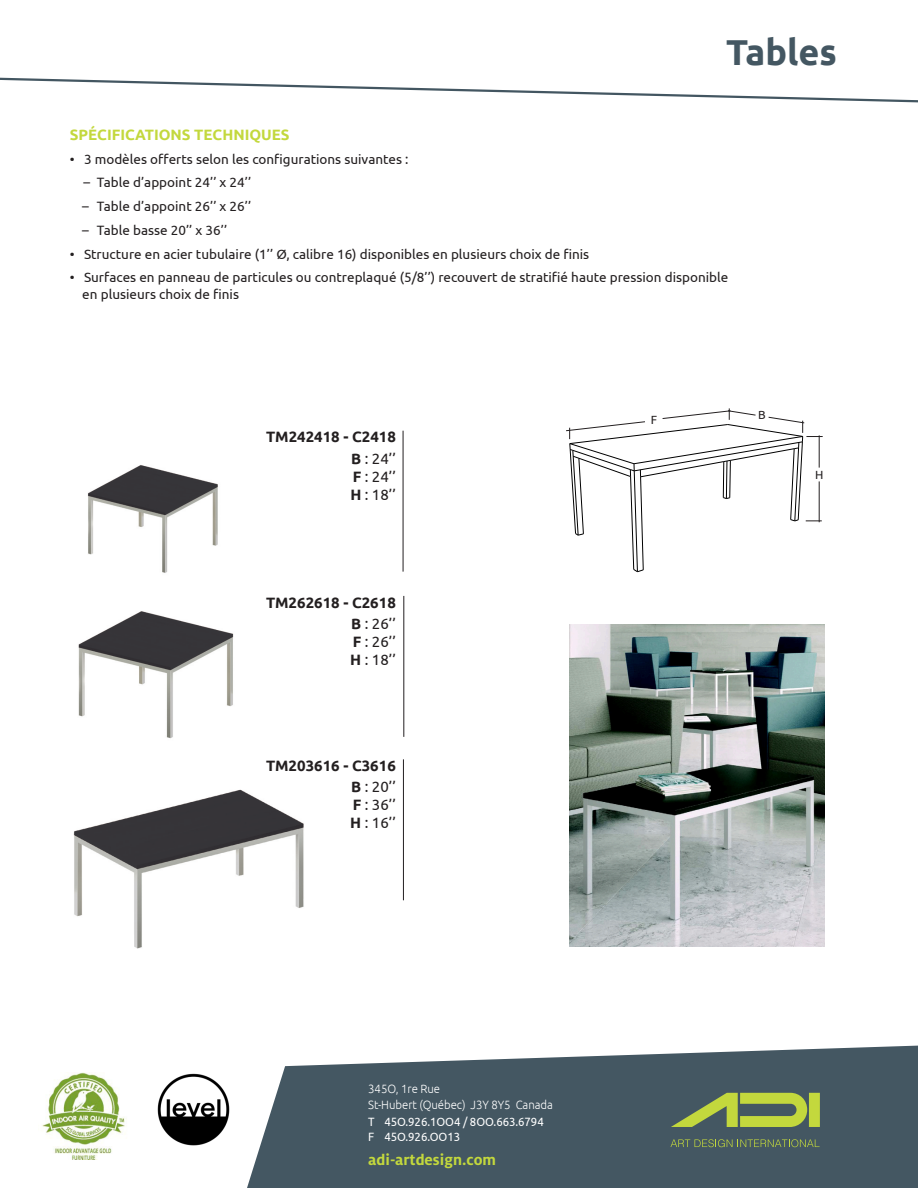
<style>
.page{position:relative;width:918px;height:1188px;background:#fff}
.page>*{position:absolute;margin:0;border:0;box-sizing:border-box;transform-origin:0 0}
.t1{font:700 36px "Ubuntu";color:#445762}
.t2{font:700 16.5px "Milo LF";color:#c3d83d}
.t3{font:15px "Ubuntu";color:#231f20}
.t4{font:700 15px "Ubuntu";color:#231f20}
.t5{font:700 15px "Ubuntu";color:#c3d83d}
.t6{font:13.5px "Ubuntu";color:#231f20}
.t7{font:300 12px "Ubuntu";letter-spacing:-.005em;color:#fff;scale:.95 1}
.t8{font:12px "Ubuntu";letter-spacing:-.005em;color:#fff;scale:.95 1}
.t9{font:11.85px "Ubuntu";color:#231f20}
.s1{font-weight:700}
</style>
<div class="page">
<svg style="left:247px;top:1046px;width:671px;height:142px;fill:#445762"></svg>
<svg style="left:0;top:77px;width:918px;height:26px"></svg>
<svg style="left:566px;top:408px;width:257px;height:164px"></svg>
<img style="left:73px;top:789px;width:231px;height:160px">
<img style="left:78px;top:611px;width:156px;height:128px">
<img style="left:88px;top:465px;width:130px;height:108px">
<img style="left:569px;top:625px;width:255px;height:321px">
<img style="left:42px;top:1072px;width:83px;height:88px">
<img style="left:157px;top:1074px;width:72px;height:72px">
<svg style="left:671px;top:1139px;width:149px;height:8px"></svg>
<div style="left:809px;top:1093px;width:11px;height:34px;background:#c3d83d"></div>
<svg style="left:671px;top:1093px;width:136px;height:34px"></svg>
<hr style="left:403px;top:431px;width:1px;height:141px;background:#231f20">
<hr style="left:403px;top:596px;width:1px;height:141px;background:#231f20">
<hr style="left:403px;top:759px;width:1px;height:141px;background:#231f20">
<p class="t1" style="left:726px;top:30px;width:112px">Tables</p>
<p class="t5" style="left:70px;top:125px;width:221px">SPÉCIFICATIONS TECHNIQUES</p>
<p class="t6" style="left:70px;top:151px;width:340px">• 3 modèles offerts selon les configurations suivantes :</p>
<p class="t6" style="left:83px;top:174px;width:169px">– Table d’appoint 24’’ x 24’’</p>
<p class="t6" style="left:82px;top:198px;width:170px">– Table d’appoint 26’’ x 26’’</p>
<p class="t6" style="left:82px;top:222px;width:146px">– Table basse 20’’ x 36’’</p>
<p class="t6" style="left:70px;top:246px;width:521px">• Structure en acier tubulaire (1’’ Ø, calibre 16) disponibles en plusieurs choix de finis</p>
<p class="t6" style="left:70px;top:269px;width:660px">• Surfaces en panneau de particules ou contreplaqué (5/8’’) recouvert de stratifié haute pression disponible</p>
<p class="t6" style="left:82px;top:286px;width:158px">en plusieurs choix de finis</p>
<p class="t4" style="left:266px;top:428px;width:131px">TM242418 - C2418</p>
<p class="t3" style="left:351px;top:449px;width:46px"><span class="s1">B</span> : 24’’</p>
<p class="t3" style="left:353px;top:467px;width:45px"><span class="s1">F</span> : 24’’</p>
<p class="t3" style="left:350px;top:485px;width:47px"><span class="s1">H</span> : 18’’</p>
<p class="t4" style="left:266px;top:593px;width:131px">TM262618 - C2618</p>
<p class="t3" style="left:351px;top:615px;width:46px"><span class="s1">B</span> : 26’’</p>
<p class="t3" style="left:353px;top:633px;width:45px"><span class="s1">F</span> : 26’’</p>
<p class="t3" style="left:350px;top:651px;width:47px"><span class="s1">H</span> : 18’’</p>
<p class="t4" style="left:266px;top:756px;width:131px">TM203616 - C3616</p>
<p class="t3" style="left:351px;top:778px;width:46px"><span class="s1">B</span> : 20’’</p>
<p class="t3" style="left:353px;top:796px;width:45px"><span class="s1">F</span> : 36’’</p>
<p class="t3" style="left:350px;top:814px;width:47px"><span class="s1">H</span> : 16’’</p>
<p class="t9" style="left:651px;top:412px;width:8px">F</p>
<p class="t9" style="left:758px;top:407px;width:9px">B</p>
<p class="t9" style="left:815px;top:467px;width:10px">H</p>
<p class="t7" style="left:368px;top:1081px;width:77px">345O, 1re Rue</p>
<p class="t7" style="left:368px;top:1098px;width:196px">St-Hubert (Québec) J3Y 8Y5 Canada</p>
<p class="t8" style="left:368px;top:1114px;width:186px">T 45O.926.1OO4 / 8OO.663.6794</p>
<p class="t8" style="left:368px;top:1129px;width:98px">F 45O.926.OO13</p>
<p class="t2" style="left:368px;top:1150px;width:129px">adi-artdesign.com</p>
</div>
